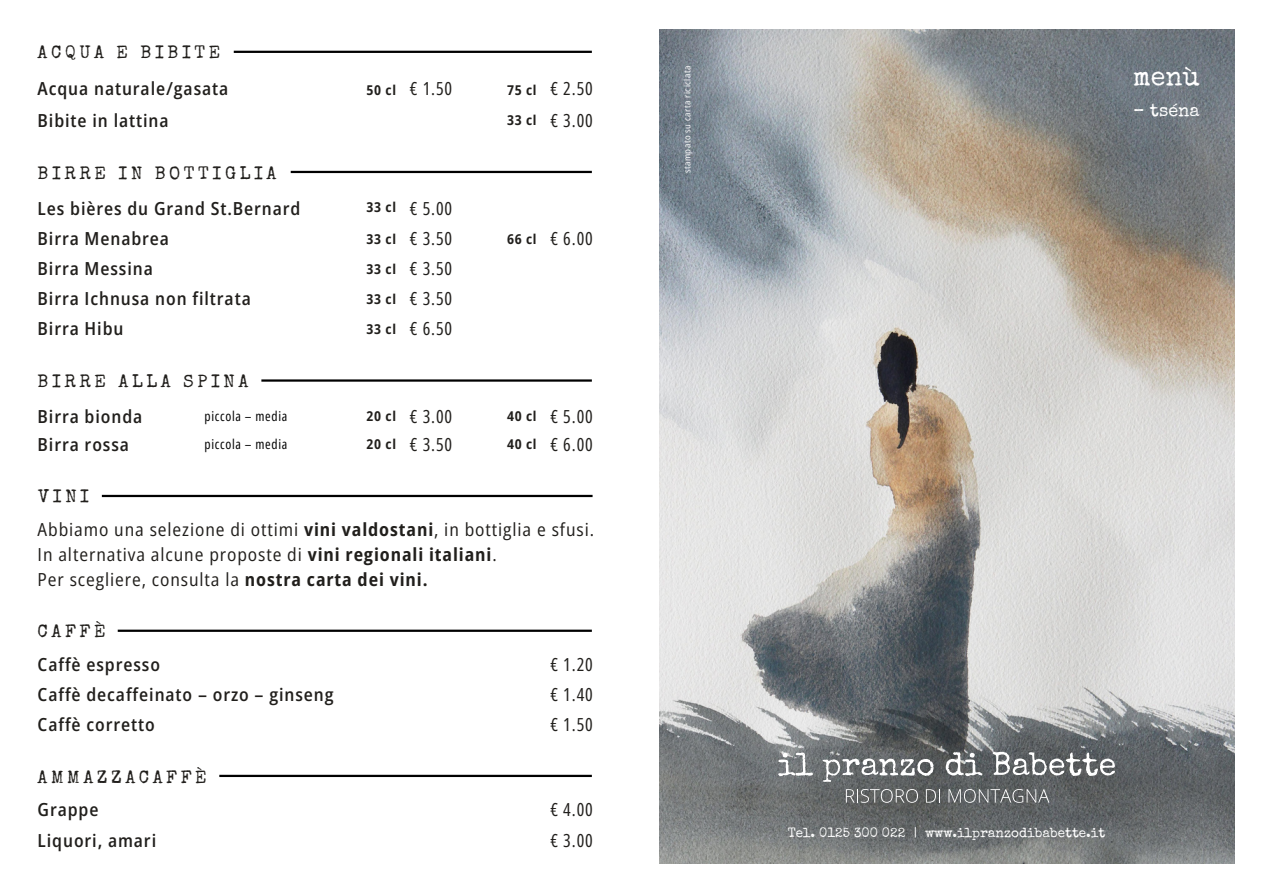
<style>
.page{position:relative;width:1263px;height:894px;background:#fff}
.page>*{position:absolute;margin:0;border:0;box-sizing:border-box;transform-origin:0 0}
.t1{font:27px "Special Elite";color:#fff}
.t2{font:600 semi-condensed 18px "Open Sans";letter-spacing:.05em;color:#211f1c}
.t3{font:semi-condensed 18px "Open Sans";letter-spacing:.05em;color:#211f1c}
.t4{font:18px "Open Sans Condensed";letter-spacing:.05em;color:#211f1c}
.t5{font:18px "Special Elite";letter-spacing:.2em;color:#211f1c}
.t6{font:18px "Special Elite";color:#fff}
.t7{font:700 semi-condensed 13.5px "Open Sans";letter-spacing:.05em;color:#211f1c}
.t8{font:13.5px "Special Elite";color:#fff}
.t9{font:13.5px "Open Sans Condensed";letter-spacing:.05em;color:#000}
.t10{font:semi-condensed 9px "Open Sans";letter-spacing:.05em;color:#fff}
.s1{font-weight:700}
</style>
<div class="page">
<img style="left:659px;top:30px;width:576px;height:833px">
<svg style="left:778px;top:752px;width:35px;height:24px"></svg>
<svg style="left:822px;top:758px;width:112px;height:23px"></svg>
<svg style="left:946px;top:752px;width:36px;height:24px"></svg>
<svg style="left:993px;top:751px;width:122px;height:24px"></svg>
<svg style="left:846px;top:788px;width:72px;height:14px"></svg>
<svg style="left:926px;top:789px;width:14px;height:13px"></svg>
<svg style="left:948px;top:788px;width:101px;height:14px"></svg>
<hr style="left:261px;top:379px;width:331px;height:2px;background:#000">
<hr style="left:118px;top:629px;width:474px;height:2px;background:#000">
<hr style="left:219px;top:774px;width:373px;height:2px;background:#000">
<hr style="left:102px;top:494px;width:491px;height:3px;background:#000">
<hr style="left:291px;top:171px;width:301px;height:2px;background:#000">
<hr style="left:234px;top:51px;width:358px;height:2px;background:#000">
<p class="t5" style="left:38px;top:46px;width:184px">ACQUA E BIBITE</p>
<p class="t2" style="left:38px;top:76px;width:192px">Acqua naturale/gasata</p>
<p class="t2" style="left:38px;top:108px;width:133px">Bibite in lattina</p>
<p class="t7" style="left:366px;top:80px;width:31px">50 cl</p>
<p class="t4" style="left:410px;top:76px;width:44px">€ 1.50</p>
<p class="t7" style="left:507px;top:80px;width:31px">75 cl</p>
<p class="t4" style="left:550px;top:76px;width:44px">€ 2.50</p>
<p class="t7" style="left:507px;top:111px;width:31px">33 cl</p>
<p class="t4" style="left:550px;top:108px;width:44px">€ 3.00</p>
<p class="t5" style="left:38px;top:166px;width:240px">BIRRE IN BOTTIGLIA</p>
<p class="t2" style="left:38px;top:195px;width:264px">Les bières du Grand St.Bernard</p>
<p class="t7" style="left:366px;top:198px;width:31px">33 cl</p>
<p class="t4" style="left:410px;top:195px;width:44px">€ 5.00</p>
<p class="t2" style="left:38px;top:225px;width:133px">Birra Menabrea</p>
<p class="t7" style="left:366px;top:229px;width:31px">33 cl</p>
<p class="t4" style="left:410px;top:225px;width:44px">€ 3.50</p>
<p class="t7" style="left:507px;top:229px;width:31px">66 cl</p>
<p class="t4" style="left:550px;top:225px;width:44px">€ 6.00</p>
<p class="t2" style="left:38px;top:256px;width:117px">Birra Messina</p>
<p class="t7" style="left:366px;top:259px;width:31px">33 cl</p>
<p class="t4" style="left:410px;top:256px;width:44px">€ 3.50</p>
<p class="t2" style="left:38px;top:286px;width:215px">Birra Ichnusa non filtrata</p>
<p class="t7" style="left:366px;top:289px;width:31px">33 cl</p>
<p class="t4" style="left:410px;top:286px;width:44px">€ 3.50</p>
<p class="t2" style="left:38px;top:316px;width:87px">Birra Hibu</p>
<p class="t7" style="left:366px;top:320px;width:31px">33 cl</p>
<p class="t4" style="left:410px;top:316px;width:44px">€ 6.50</p>
<p class="t5" style="left:38px;top:374px;width:212px">BIRRE ALLA SPINA</p>
<p class="t2" style="left:38px;top:403px;width:106px">Birra bionda</p>
<p class="t9" style="left:204px;top:406px;width:84px">piccola – media</p>
<p class="t7" style="left:366px;top:406px;width:31px">20 cl</p>
<p class="t4" style="left:410px;top:403px;width:44px">€ 3.00</p>
<p class="t7" style="left:507px;top:406px;width:31px">40 cl</p>
<p class="t4" style="left:550px;top:403px;width:44px">€ 5.00</p>
<p class="t2" style="left:38px;top:431px;width:93px">Birra rossa</p>
<p class="t9" style="left:204px;top:434px;width:84px">piccola – media</p>
<p class="t7" style="left:366px;top:435px;width:31px">20 cl</p>
<p class="t4" style="left:410px;top:431px;width:44px">€ 3.50</p>
<p class="t7" style="left:507px;top:435px;width:31px">40 cl</p>
<p class="t4" style="left:550px;top:431px;width:44px">€ 6.00</p>
<p class="t5" style="left:38px;top:489px;width:52px">VINI</p>
<p class="t3" style="left:38px;top:516px;width:558px">Abbiamo una selezione di ottimi <span class="s1">vini valdostani</span>, in bottiglia e sfusi.</p>
<p class="t3" style="left:38px;top:541px;width:461px">In alternativa alcune proposte di <span class="s1">vini regionali italiani</span>.</p>
<p class="t3" style="left:38px;top:566px;width:391px">Per scegliere, consulta la <span class="s1">nostra carta dei vini.</span></p>
<p class="t5" style="left:38px;top:624px;width:69px">CAFFÈ</p>
<p class="t2" style="left:38px;top:651px;width:124px">Caffè espresso</p>
<p class="t4" style="left:550px;top:651px;width:44px">€ 1.20</p>
<p class="t2" style="left:38px;top:681px;width:297px">Caffè decaffeinato – orzo – ginseng</p>
<p class="t4" style="left:550px;top:681px;width:44px">€ 1.40</p>
<p class="t2" style="left:38px;top:711px;width:119px">Caffè corretto</p>
<p class="t4" style="left:550px;top:711px;width:44px">€ 1.50</p>
<p class="t5" style="left:38px;top:770px;width:171px">AMMAZZACAFFÈ</p>
<p class="t2" style="left:38px;top:796px;width:62px">Grappe</p>
<p class="t4" style="left:550px;top:796px;width:44px">€ 4.00</p>
<p class="t2" style="left:38px;top:827px;width:120px">Liquori, amari</p>
<p class="t4" style="left:550px;top:827px;width:44px">€ 3.00</p>
<p class="t10" style="left:681px;top:173px;width:109px;rotate:-90deg">stampato su carta riciclata</p>
<p class="t1" style="left:1133px;top:66px;width:68px">menù</p>
<p class="t6" style="left:1133px;top:103px;width:68px">– tséna</p>
<p class="t8" style="left:788px;top:826px;width:319px">Tel. 0125 300 022 | www.ilpranzodibabette.it</p>
</div>
